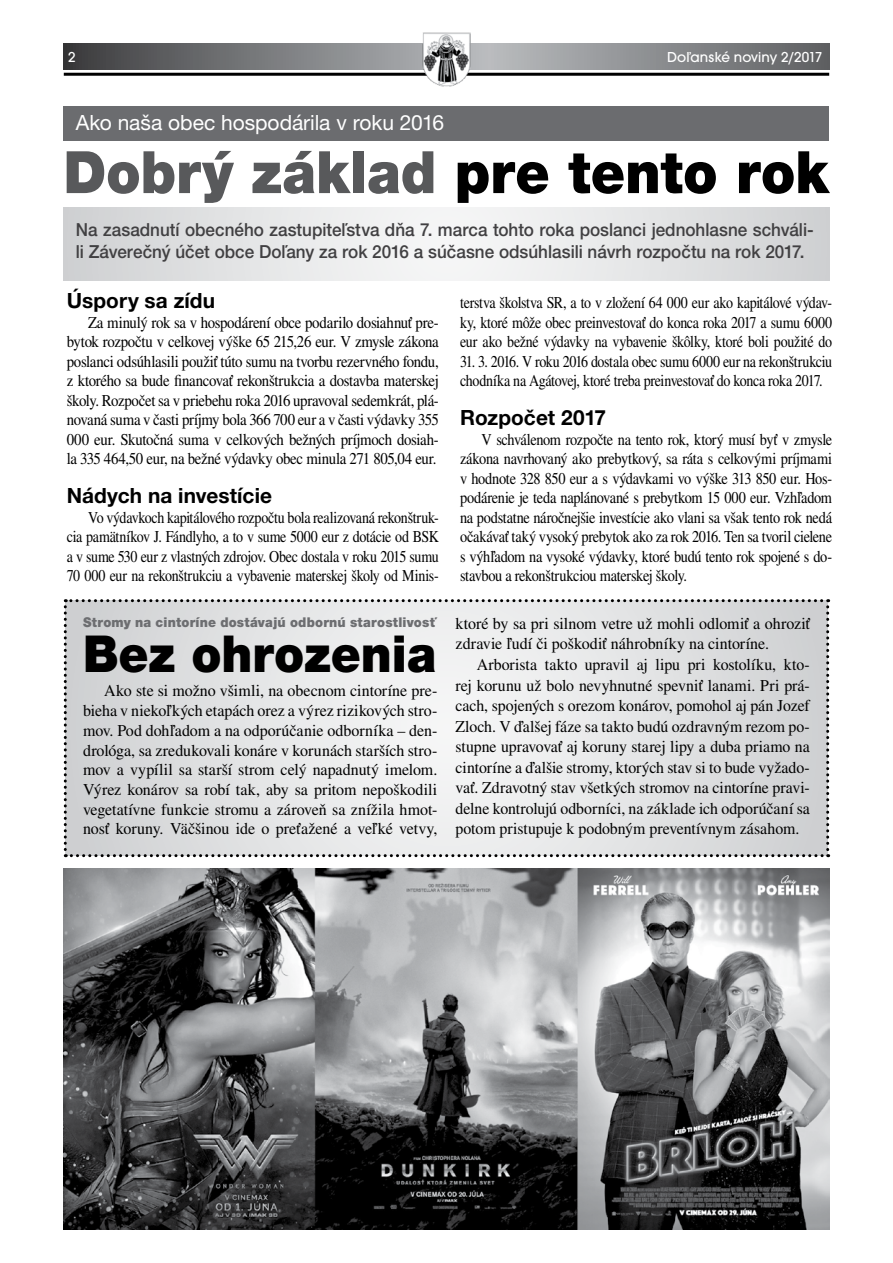
<style>
.page{position:relative;width:893px;height:1263px;background:#fff}
.page>*{position:absolute;margin:0;border:0;box-sizing:border-box;transform-origin:0 0}
.t1{font:900 58.5px "Helvetica Neue LT Pro";color:#58595b;scale:.94 1}
.t2{font:900 51px "Helvetica Neue LT Pro";color:#000;scale:.94 1}
.t3{font:700 21px "Helvetica Neue LT Pro";letter-spacing:.005em;color:#000}
.t4{font:21px "Helvetica Neue LT Pro";letter-spacing:-.005em;color:#fff}
.t5{font:500 18px/22.5px "Helvetica Neue LT Pro";color:#414042;scale:.95 1}
.t6{font:16.5px/19.5px "Nimbus Roman No 9 LOT";letter-spacing:-.015em;color:#000;text-align:justify;scale:.85 1}
.t7{font:16.5px/19.6px "Nimbus Roman No 9 LOT";letter-spacing:-.015em;color:#000;text-align:justify}
.t8{font:16.5px/19.5px "Nimbus Roman No 9 LOT";letter-spacing:-.015em;color:#000;text-align:justify;scale:.9 1}
.t9{font:16.5px/20.5px "Nimbus Roman No 9 LOT";letter-spacing:-.015em;color:#000;text-align:justify;scale:.96 1}
.t10{font:16.5px/19.5px "Nimbus Roman No 9 LOT";letter-spacing:-.015em;color:#000;text-align:justify;scale:.87 1}
.t11{font:500 15px "Avant Garde Got Itc TOT";letter-spacing:.01em;color:#fff}
.t12{font:900 13.5px "Helvetica Neue LT Pro";letter-spacing:.015em;color:#6d6e71;scale:.94 1}
.s1{color:#000}
</style>
<div class="page">
<svg style="left:64px;top:44px;width:765px;height:26px;background:#7f8183"></svg>
<hr style="left:64px;top:73px;width:765px;height:3px;background:#000">
<img style="left:422px;top:32px;width:49px;height:55px">
<div style="left:64px;top:106px;width:765px;height:34px;background:#6b6c6f"></div>
<svg style="left:64px;top:207px;width:765px;height:74px"></svg>
<svg style="left:64px;top:599px;width:765px;height:258px"></svg>
<img style="left:64px;top:868px;width:765px;height:361px">
<p class="t11" style="left:68px;top:48px;width:9px">2</p>
<p class="t11" style="left:667px;top:48px;width:157px">Doľanské noviny 2/2017</p>
<p class="t4" style="left:76px;top:110px;width:370px">Ako naša obec hospodárila v roku 2016</p>
<h1 class="t1" style="left:64px;top:137px;width:815px">Dobrý základ <span class="s1">pre tento rok</span></h1>
<p class="t5" style="left:76px;top:218px;width:778px">Na zasadnutí obecného zastupiteľstva dňa 7. marca tohto roka poslanci jednohlasne schváli&shy;li Záverečný účet obce Doľany za rok 2016 a súčasne odsúhlasili návrh rozpočtu na rok 2017.</p>
<p class="t3" style="left:67px;top:288px;width:150px">Úspory sa zídu</p>
<p class="t8" style="left:67px;top:313px;width:415px;text-indent:21px">Za minulý rok sa v hospodárení obce podarilo dosiahnuť pre&shy;bytok rozpočtu v celkovej výške 65 215,26 eur. V zmysle zákona poslanci odsúhlasili použiť túto sumu na tvorbu rezervného fondu, z ktorého sa bude financovať rekonštrukcia a dostavba materskej školy. Rozpočet sa v priebehu roka 2016 upravoval sedemkrát, plá&shy;novaná suma v časti príjmy bola 366 700 eur a v časti výdavky 355<br>000 eur. Skutočná suma v celkových bežných príjmoch dosiah&shy;la 335 464,50 eur, na bežné výdavky obec minula 271 805,04 eur.</p>
<p class="t3" style="left:67px;top:483px;width:207px">Nádych na investície</p>
<p class="t6" style="left:67px;top:508px;width:439px;text-indent:21px">Vo výdavkoch kapitálového rozpočtu bola realizovaná rekonštruk&shy;cia pamätníkov J. Fándlyho, a to v sume 5000 eur z dotácie od BSK a v sume 530 eur z vlastných zdrojov. Obec dostala v roku 2015 sumu 70 000 eur na rekonštrukciu a vybavenie materskej školy od Minis-</p>
<p class="t12" style="left:83px;top:614px;width:377px">Stromy na cintoríne dostávajú odbornú starostlivosť</p>
<h2 class="t2" style="left:83px;top:624px;width:377px">Bez ohrozenia</h2>
<p class="t7" style="left:83px;top:681px;width:356px;text-indent:21px">Ako ste si možno všimli, na obecnom cintoríne pre&shy;bieha v niekoľkých etapách orez a výrez rizikových stro&shy;mov. Pod dohľadom a na odporúčanie odborníka – den&shy;drológa, sa zredukovali konáre v korunách starších stro&shy;mov a vypílil sa starší strom celý napadnutý imelom.<br>Výrez konárov sa robí tak, aby sa pritom nepoškodili vegetatívne funkcie stromu a zároveň sa znížila hmot&shy;nosť koruny. Väčšinou ide o preťažené a veľké vetvy,</p>
<p class="t6" style="left:460px;top:293px;width:439px">terstva školstva SR, a to v zložení 64 000 eur ako kapitálové výdav&shy;ky, ktoré môže obec preinvestovať do konca roka 2017 a sumu 6000 eur ako bežné výdavky na vybavenie škôlky, ktoré boli použité do</p>
<p class="t6" style="left:460px;top:352px;width:439px">31. 3. 2016. V roku 2016 dostala obec sumu 6000 eur na rekonštrukciu chodníka na Agátovej, ktoré treba preinvestovať do konca roka 2017.</p>
<p class="t3" style="left:460px;top:405px;width:147px">Rozpočet 2017</p>
<p class="t10" style="left:460px;top:430px;width:429px;text-indent:21px">V schválenom rozpočte na tento rok, ktorý musí byť v zmysle zákona navrhovaný ako prebytkový, sa ráta s celkovými príjmami v hodnote 328 850 eur a s výdavkami vo výške 313 850 eur. Hos&shy;podárenie je teda naplánované s prebytkom 15 000 eur. Vzhľadom na podstatne náročnejšie investície ako vlani sa však tento rok nedá očakávať taký vysoký prebytok ako za rok 2016. Ten sa tvoril cielene s výhľadom na vysoké výdavky, ktoré budú tento rok spojené s do&shy;stavbou a rekonštrukciou materskej školy.</p>
<p class="t7" style="left:455px;top:613px;width:356px;line-height:20.5px">ktoré by sa pri silnom vetre už mohli odlomiť a ohroziť zdravie ľudí či poškodiť náhrobníky na cintoríne.</p>
<p class="t9" style="left:455px;top:654px;width:371px;text-indent:21px">Arborista takto upravil aj lipu pri kostolíku, kto&shy;rej korunu už bolo nevyhnutné spevniť lanami. Pri prá&shy;cach, spojených s orezom konárov, pomohol aj pán Jozef Zloch. V ďalšej fáze sa takto budú ozdravným rezom po&shy;stupne upravovať aj koruny starej lipy a duba priamo na cintoríne a ďalšie stromy, ktorých stav si to bude vyžado&shy;vať. Zdravotný stav všetkých stromov na cintoríne pravi&shy;delne kontrolujú odborníci, na základe ich odporúčaní sa potom pristupuje k podobným preventívnym zásahom.</p>
</div>
